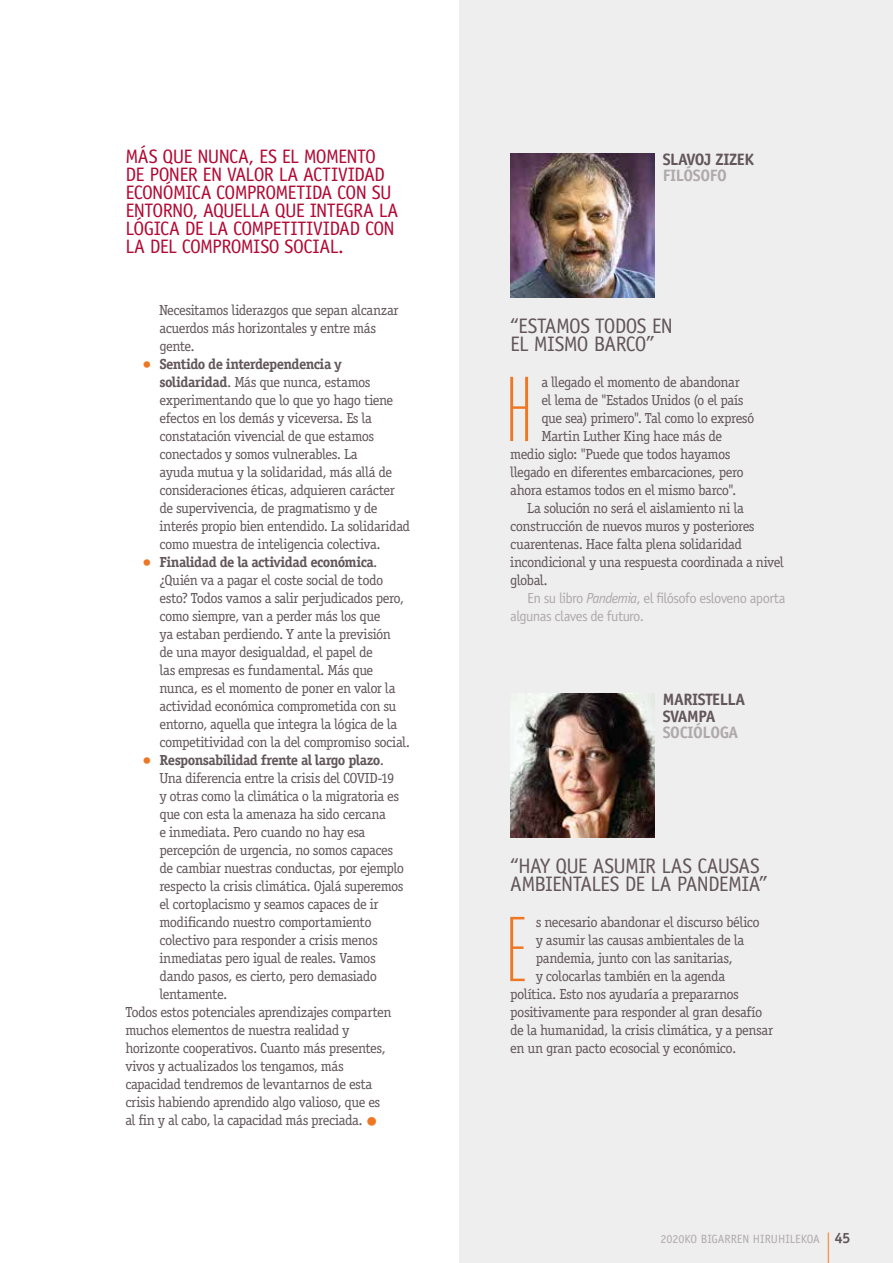
<style>
.page{position:relative;width:893px;height:1263px;background:#fff}
.page>*{position:absolute;margin:0;border:0;box-sizing:border-box;transform-origin:0 0}
.t1{font:100 91.8px "Rama Gothic M";color:#ee7723}
.t2{font:54px "Officina Serif Std";color:#ee7723;scale:.25 1}
.t3{font:21px/18px "Officina Sans Std";letter-spacing:-.035em;color:#62565b}
.t4{font:19.5px/18px "Officina Sans Std";letter-spacing:-.035em;color:#b10933}
.t5{font:700 16.5px/16.5px "Officina Sans Std";letter-spacing:-.025em;color:#62565b}
.t6{font:700 16.5px "Officina Sans Std";letter-spacing:-.025em;color:#afa9ac}
.t7{font:700 15px "Officina Sans Std";color:#62565b}
.t8{font:14.7px/18px "Officina Serif Std";letter-spacing:-.035em;color:#62565b}
.t9{font:14.7px/18px "Officina Sans Std";letter-spacing:-.04em;color:#afa9ac}
.t10{font:700 14.7px "Officina Serif Std";letter-spacing:-.04em;color:#62565b}
.t11{font:12px "Officina Sans Std";color:#afa9ac}
.s1{font-size:18px;color:#ee7723}
.s2{font-weight:700}
.s3{font-weight:400;font-size:18px;color:#ee7723}
.s4{font-weight:400}
.s5{font-size:24px;color:#ee7723}
.s6{font-style:italic}
</style>
<div class="page">
<div style="left:459px;top:0;width:434px;height:1263px;background:#efeeee"></div>
<img style="left:510px;top:153px;width:144px;height:144px">
<img style="left:510px;top:693px;width:144px;height:144px">
<h3 class="t4" style="left:125px;top:147px;width:275px">MÁS QUE NUNCA, ES EL MOMENTO<br>DE PONER EN VALOR LA ACTIVIDAD<br>ECONÓMICA COMPROMETIDA CON SU<br>ENTORNO, AQUELLA QUE INTEGRA LA<br>LÓGICA DE LA COMPETITIVIDAD CON<br>LA DEL COMPROMISO SOCIAL.</h3>
<p class="t8" style="left:159px;top:301px;width:241px">Necesitamos liderazgos que sepan alcanzar acuerdos más horizontales y entre más gente.</p>
<p class="t8" style="left:159px;top:355px;width:252px;text-indent:-17px"><span class="s1">•</span> <span class="s2">Sentido de interdependencia y solidaridad</span>. Más que nunca, estamos experimentando que lo que yo hago tiene efectos en los demás y viceversa. Es la constatación vivencial de que estamos conectados y somos vulnerables. La<br>ayuda mutua y la solidaridad, más allá de consideraciones éticas, adquieren carácter de supervivencia, de pragmatismo y de interés propio bien entendido. La solidaridad como muestra de inteligencia colectiva.</p>
<p class="t8" style="left:159px;top:553px;width:252px;text-indent:-17px"><span class="s1">•</span> <span class="s2">Finalidad de la actividad económica</span>. ¿Quién va a pagar el coste social de todo esto? Todos vamos a salir perjudicados pero, como siempre, van a perder más los que<br>ya estaban perdiendo. Y ante la previsión<br>de una mayor desigualdad, el papel de<br>las empresas es fundamental. Más que nunca, es el momento de poner en valor la actividad económica comprometida con su entorno, aquella que integra la lógica de la competitividad con la del compromiso social.</p>
<p class="t10" style="left:142px;top:751px;width:243px"><span class="s3">•</span> Responsabilidad frente al largo plazo<span class="s4">.</span></p>
<p class="t8" style="left:159px;top:769px;width:237px">Una diferencia entre la crisis del COVID-19</p>
<p class="t8" style="left:159px;top:787px;width:241px">y otras como la climática o la migratoria es</p>
<p class="t8" style="left:159px;top:805px;width:228px">que con esta la amenaza ha sido cercana</p>
<p class="t8" style="left:159px;top:823px;width:207px">e inmediata. Pero cuando no hay esa</p>
<p class="t8" style="left:159px;top:841px;width:235px">percepción de urgencia, no somos capaces</p>
<p class="t8" style="left:159px;top:859px;width:246px">de cambiar nuestras conductas, por ejemplo</p>
<p class="t8" style="left:159px;top:877px;width:246px">respecto la crisis climática. Ojalá superemos</p>
<p class="t8" style="left:159px;top:895px;width:221px">el cortoplacismo y seamos capaces de ir</p>
<p class="t8" style="left:159px;top:913px;width:214px">modificando nuestro comportamiento</p>
<p class="t8" style="left:159px;top:931px;width:220px">colectivo para responder a crisis menos</p>
<p class="t8" style="left:159px;top:949px;width:218px">inmediatas pero igual de reales. Vamos</p>
<p class="t8" style="left:159px;top:967px;width:219px">dando pasos, es cierto, pero demasiado</p>
<p class="t8" style="left:159px;top:985px;width:69px">lentamente.</p>
<p class="t8" style="left:125px;top:1003px;width:268px">Todos estos potenciales aprendizajes comparten</p>
<p class="t8" style="left:125px;top:1021px;width:225px">muchos elementos de nuestra realidad y</p>
<p class="t8" style="left:125px;top:1039px;width:262px">horizonte cooperativos. Cuanto más presentes,</p>
<p class="t8" style="left:125px;top:1057px;width:220px">vivos y actualizados los tengamos, más</p>
<p class="t8" style="left:125px;top:1075px;width:248px">capacidad tendremos de levantarnos de esta</p>
<p class="t8" style="left:125px;top:1093px;width:256px">crisis habiendo aprendido algo valioso, que es</p>
<p class="t8" style="left:125px;top:1111px;width:254px">al fin y al cabo, la capacidad más preciada. <span class="s5">•</span></p>
<p class="t5" style="left:663px;top:151px;width:93px">SLAVOJ ZIZEK</p>
<p class="t6" style="left:663px;top:166px;width:66px">FILÓSOFO</p>
<h3 class="t3" style="left:510px;top:317px;width:164px">“ESTAMOS TODOS EN<br>EL MISMO BARCO”</h3>
<h1 class="t1" style="left:506px;top:365px;width:28px">H</h1>
<p class="t8" style="left:541px;top:373px;width:200px">a llegado el momento de abandonar</p>
<p class="t8" style="left:541px;top:391px;width:204px">el lema de "Estados Unidos (o el país</p>
<p class="t8" style="left:541px;top:409px;width:215px">que sea) primero". Tal como lo expresó</p>
<p class="t8" style="left:541px;top:427px;width:182px">Martin Luther King hace más de</p>
<p class="t8" style="left:510px;top:445px;width:222px">medio siglo: "Puede que todos hayamos</p>
<p class="t8" style="left:510px;top:463px;width:235px">llegado en diferentes embarcaciones, pero</p>
<p class="t8" style="left:510px;top:481px;width:228px">ahora estamos todos en el mismo barco".</p>
<p class="t8" style="left:527px;top:499px;width:218px">La solución no será el aislamiento ni la</p>
<p class="t8" style="left:510px;top:517px;width:246px">construcción de nuevos muros y posteriores</p>
<p class="t8" style="left:510px;top:535px;width:233px">cuarentenas. Hace falta plena solidaridad</p>
<p class="t8" style="left:510px;top:553px;width:275px">incondicional y una respuesta coordinada a nivel</p>
<p class="t8" style="left:510px;top:571px;width:39px">global.</p>
<p class="t9" style="left:510px;top:589px;width:277px;text-indent:17px">En su libro <span class="s6">Pandemia</span>, el filósofo esloveno aporta algunas claves de futuro.</p>
<p class="t5" style="left:663px;top:691px;width:84px">MARISTELLA<br>SVAMPA</p>
<p class="t6" style="left:663px;top:722px;width:77px">SOCIÓLOGA</p>
<h3 class="t3" style="left:510px;top:857px;width:259px">“HAY QUE ASUMIR LAS CAUSAS<br>AMBIENTALES DE LA PANDEMIA”</h3>
<h1 class="t1" style="left:506px;top:905px;width:22px">E</h1>
<p class="t8" style="left:536px;top:913px;width:226px">s necesario abandonar el discurso bélico</p>
<p class="t8" style="left:536px;top:931px;width:210px">y asumir las causas ambientales de la</p>
<p class="t8" style="left:536px;top:949px;width:198px">pandemia, junto con las sanitarias,</p>
<p class="t8" style="left:536px;top:967px;width:191px">y colocarlas también en la agenda</p>
<p class="t8" style="left:510px;top:985px;width:230px">política. Esto nos ayudaría a prepararnos</p>
<p class="t8" style="left:510px;top:1003px;width:254px">positivamente para responder al gran desafío</p>
<p class="t8" style="left:510px;top:1021px;width:264px">de la humanidad, la crisis climática, y a pensar</p>
<p class="t8" style="left:510px;top:1039px;width:228px">en un gran pacto ecosocial y económico.</p>
<p class="t11" style="left:660px;top:1232px;width:161px">2020KO BIGARREN HIRUHILEKOA</p>
<h2 class="t2" style="left:826px;top:1223px;width:18px">|</h2>
<p class="t7" style="left:835px;top:1228px;width:17px">45</p>
</div>
